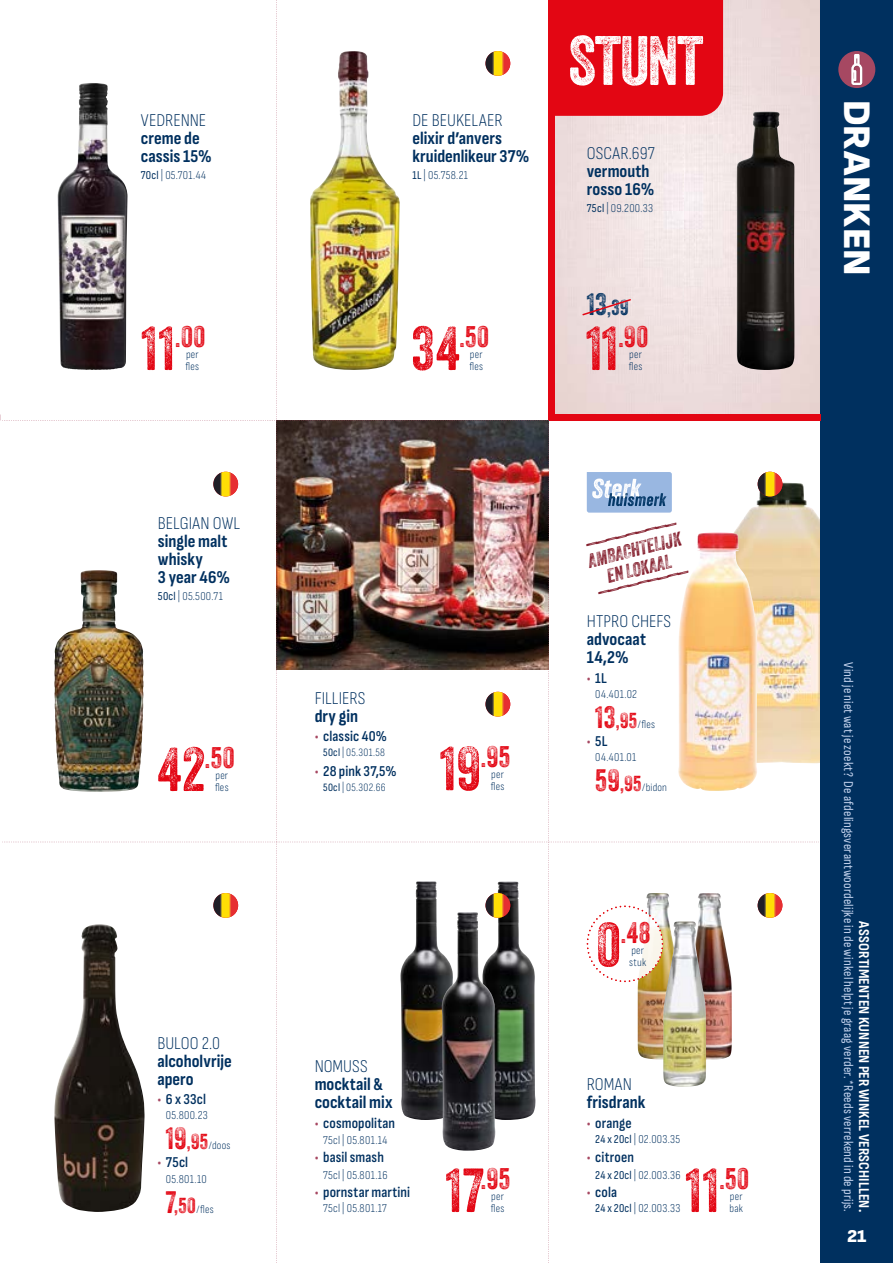
<style>
.page{position:relative;width:893px;height:1263px;background:#fff}
.page>*{position:absolute;margin:0;border:0;box-sizing:border-box;transform-origin:0 0}
.t1{font:67.5px "Veneer Two";letter-spacing:-.02em;color:#fff}
.t2{font:60px "Veneer Three";color:#e30613}
.t3{font:39px "Sofia Sans";color:#fff}
.t4{font:28.8px "Veneer Three";letter-spacing:.02em;color:#e30613}
.t5{font:italic 26.1px "Veneer Three";color:#801625}
.t6{font:21px "Veneer Three";color:#00305f}
.t7{font:italic 19.2px/19.5px "Veneer Three";color:#801625;text-align:center}
.t8{font:700 18px/18px "Sofia Sans Condensed";color:#00305f}
.t9{font:300 18px "Sofia Sans Condensed";letter-spacing:.005em;color:#00305f}
.t10{font:18px "Sofia Sans";color:#fff}
.t11{font:600 15px "Sofia Sans Condensed";letter-spacing:.01em;color:#00305f}
.t12{font:700 15px "Sofia Sans Condensed";letter-spacing:.01em;color:#fff}
.t13{font:13.5px "Sofia Sans Condensed";letter-spacing:.015em;color:#c4d3ee}
.t14{font:300 12px "Sofia Sans Condensed";letter-spacing:.03em;color:#00305f}
.t15{font:300 11.25px/12px "Sofia Sans Condensed";letter-spacing:.02em;color:#00305f}
.s1{font-weight:400}
.s2{font-size:60px}
.s3{color:#a74862}
.s4{font-family:"Veneer Three";font-weight:400;font-size:30px;color:#e30613}
.s5{font-family:"Veneer Three";font-weight:400;font-size:21px;color:#e30613}
.s6{font-size:30px}
</style>
<div class="page">
<img style="left:818px;top:483px;width:3px;height:280px">
<div style="left:821px;top:0;width:72px;height:1263px;background:#00305f"></div>
<div style="left:838px;top:51px;width:37px;height:37px;background:#a64862;border-radius:50%"></div>
<svg style="left:851px;top:54px;width:12px;height:32px"></svg>
<div style="left:549px;top:415px;width:272px;height:6px;background:#e30613"></div>
<img style="left:2px;top:0;width:816px;height:1263px">
<h3 class="t9" style="left:141px;top:110px;width:67px">VEDRENNE</h3>
<h3 class="t8" style="left:141px;top:129px;width:73px">creme de cassis 15%</h3>
<p class="t14" style="left:141px;top:168px;width:67px"><span class="s1">70cl</span> | 05.701.44</p>
<h3 class="t4" style="left:141px;top:319px;width:65px"><span class="s2">11</span>.00</h3>
<p class="t15" style="left:186px;top:348px;width:15px">per fles</p>
<h3 class="t9" style="left:158px;top:513px;width:84px">BELGIAN OWL</h3>
<h3 class="t8" style="left:158px;top:532px;width:74px">single malt whisky<br>3 year 46%</h3>
<p class="t14" style="left:158px;top:589px;width:66px"><span class="s1">50cl</span> | 05.500.71</p>
<h3 class="t4" style="left:158px;top:740px;width:78px"><span class="s2">42</span>.50</h3>
<p class="t15" style="left:215px;top:769px;width:15px">per fles</p>
<h3 class="t9" style="left:157px;top:1033px;width:64px">BULOO 2.0</h3>
<h3 class="t8" style="left:157px;top:1052px;width:76px">alcoholvrije apero</h3>
<p class="t11" style="left:157px;top:1091px;width:50px"><span class="s3">•</span> 6 x 33cl</p>
<p class="t14" style="left:166px;top:1109px;width:44px">05.800.23</p>
<p class="t15" style="left:166px;top:1140px;width:66px"><span class="s4">19</span><span class="s5">,95</span>/doos</p>
<p class="t11" style="left:157px;top:1154px;width:32px"><span class="s3">•</span> 75cl</p>
<p class="t14" style="left:166px;top:1172px;width:42px">05.801.10</p>
<p class="t15" style="left:166px;top:1203px;width:49px"><span class="s4">7</span><span class="s5">,50</span>/fles</p>
<h3 class="t9" style="left:412px;top:110px;width:92px">DE BEUKELAER</h3>
<h3 class="t8" style="left:412px;top:129px;width:118px">elixir d’anvers kruidenlikeur 37%</h3>
<p class="t14" style="left:412px;top:168px;width:57px"><span class="s1">1L</span> | 05.758.21</p>
<h3 class="t4" style="left:411px;top:319px;width:79px"><span class="s2">34</span>.50</h3>
<p class="t15" style="left:469px;top:348px;width:15px">per fles</p>
<h1 class="t1" style="left:568px;top:20px;width:137px">STUNT</h1>
<h3 class="t9" style="left:587px;top:143px;width:70px">OSCAR.697</h3>
<h3 class="t8" style="left:587px;top:162px;width:69px">vermouth rosso 16%</h3>
<p class="t14" style="left:587px;top:201px;width:68px"><span class="s1">75cl</span> | 09.200.33</p>
<h3 class="t6" style="left:587px;top:294px;width:43px"><span class="s6">13</span>,39</h3>
<h3 class="t4" style="left:586px;top:319px;width:64px"><span class="s2">11</span>.90</h3>
<p class="t15" style="left:629px;top:348px;width:15px">per fles</p>
<h3 class="t9" style="left:315px;top:688px;width:52px">FILLIERS</h3>
<h3 class="t8" style="left:315px;top:707px;width:45px">dry gin</h3>
<p class="t11" style="left:315px;top:728px;width:74px"><span class="s3">•</span> classic 40%</p>
<p class="t15" style="left:323px;top:747px;width:63px"><span class="s1">50cl</span> | 05.301.58</p>
<p class="t11" style="left:315px;top:762px;width:84px"><span class="s3">•</span> 28 pink 37,5%</p>
<p class="t15" style="left:323px;top:781px;width:64px"><span class="s1">50cl</span> | 05.302.66</p>
<h3 class="t4" style="left:440px;top:739px;width:72px"><span class="s2">19</span>.95</h3>
<p class="t15" style="left:491px;top:768px;width:15px">per fles</p>
<h3 class="t9" style="left:315px;top:1057px;width:55px">NOMUSS</h3>
<h3 class="t8" style="left:315px;top:1075px;width:79px">mocktail &amp; cocktail mix</h3>
<p class="t11" style="left:315px;top:1114px;width:82px"><span class="s3">•</span> cosmopolitan</p>
<p class="t14" style="left:323px;top:1134px;width:66px">75cl | 05.801.14</p>
<p class="t11" style="left:315px;top:1149px;width:71px"><span class="s3">•</span> basil smash</p>
<p class="t14" style="left:323px;top:1168px;width:66px">75cl | 05.801.16</p>
<p class="t11" style="left:315px;top:1183px;width:97px"><span class="s3">•</span> pornstar martini</p>
<p class="t14" style="left:323px;top:1201px;width:65px">75cl | 05.801.17</p>
<h3 class="t4" style="left:481px;top:1161px;width:31px">.95</h3>
<p class="t15" style="left:491px;top:1190px;width:15px">per fles</p>
<h2 class="t2" style="left:446px;top:1154px;width:40px">17</h2>
<h3 class="t5" style="left:582px;top:518px;width:93px;rotate:-14deg">_________</h3>
<h3 class="t7" style="left:586px;top:551px;width:97px;rotate:-14deg">AMBACHTELIJK<br>EN LOKAAL</h3>
<h3 class="t5" style="left:594px;top:566px;width:93px;rotate:-14deg">_________</h3>
<h3 class="t9" style="left:587px;top:612px;width:86px">HTPRO CHEFS</h3>
<h3 class="t8" style="left:587px;top:630px;width:61px">advocaat<br>14,2%</h3>
<p class="t11" style="left:587px;top:669px;width:22px"><span class="s3">•</span> 1L</p>
<p class="t14" style="left:595px;top:687px;width:43px">04.401.02</p>
<p class="t15" style="left:595px;top:718px;width:61px"><span class="s4">13</span><span class="s5">,95</span>/fles</p>
<p class="t11" style="left:587px;top:732px;width:22px"><span class="s3">•</span> 5L</p>
<p class="t14" style="left:595px;top:750px;width:43px">04.401.01</p>
<p class="t15" style="left:595px;top:781px;width:73px"><span class="s4">59</span><span class="s5">,95</span>/bidon</p>
<h3 class="t4" style="left:596px;top:915px;width:56px"><span class="s2">0</span>.48</h3>
<p class="t15" style="left:629px;top:944px;width:18px">per stuk</p>
<h3 class="t9" style="left:587px;top:1075px;width:47px">ROMAN</h3>
<h3 class="t8" style="left:587px;top:1093px;width:60px">frisdrank</h3>
<p class="t11" style="left:587px;top:1114px;width:46px"><span class="s3">•</span> orange</p>
<p class="t14" style="left:595px;top:1132px;width:86px"><span class="s1">24 x 20cl</span> | 02.003.35</p>
<p class="t11" style="left:587px;top:1149px;width:49px"><span class="s3">•</span> citroen</p>
<p class="t14" style="left:595px;top:1168px;width:87px"><span class="s1">24 x 20cl</span> | 02.003.36</p>
<p class="t11" style="left:587px;top:1183px;width:32px"><span class="s3">•</span> cola</p>
<h3 class="t4" style="left:685px;top:1161px;width:65px"><span class="s2">11</span>.50</h3>
<p class="t15" style="left:729px;top:1190px;width:15px">per bak</p>
<p class="t14" style="left:595px;top:1201px;width:87px"><span class="s1">24 x 20cl</span> | 02.003.33</p>
<h3 class="t3" style="left:879px;top:100px;width:177px;rotate:90deg">DRANKEN</h3>
<p class="t13" style="left:856px;top:662px;width:551px;rotate:90deg">Vind je niet wat je zoekt? De afdelingsverantwoordelijke in de winkel helpt je graag verder. *Reeds verrekend in de prijs.</p>
<p class="t12" style="left:873px;top:921px;width:292px;rotate:90deg">ASSORTIMENTEN KUNNEN PER WINKEL VERSCHILLEN.</p>
<h3 class="t10" style="left:847px;top:1225px;width:21px">21</h3>
</div>
